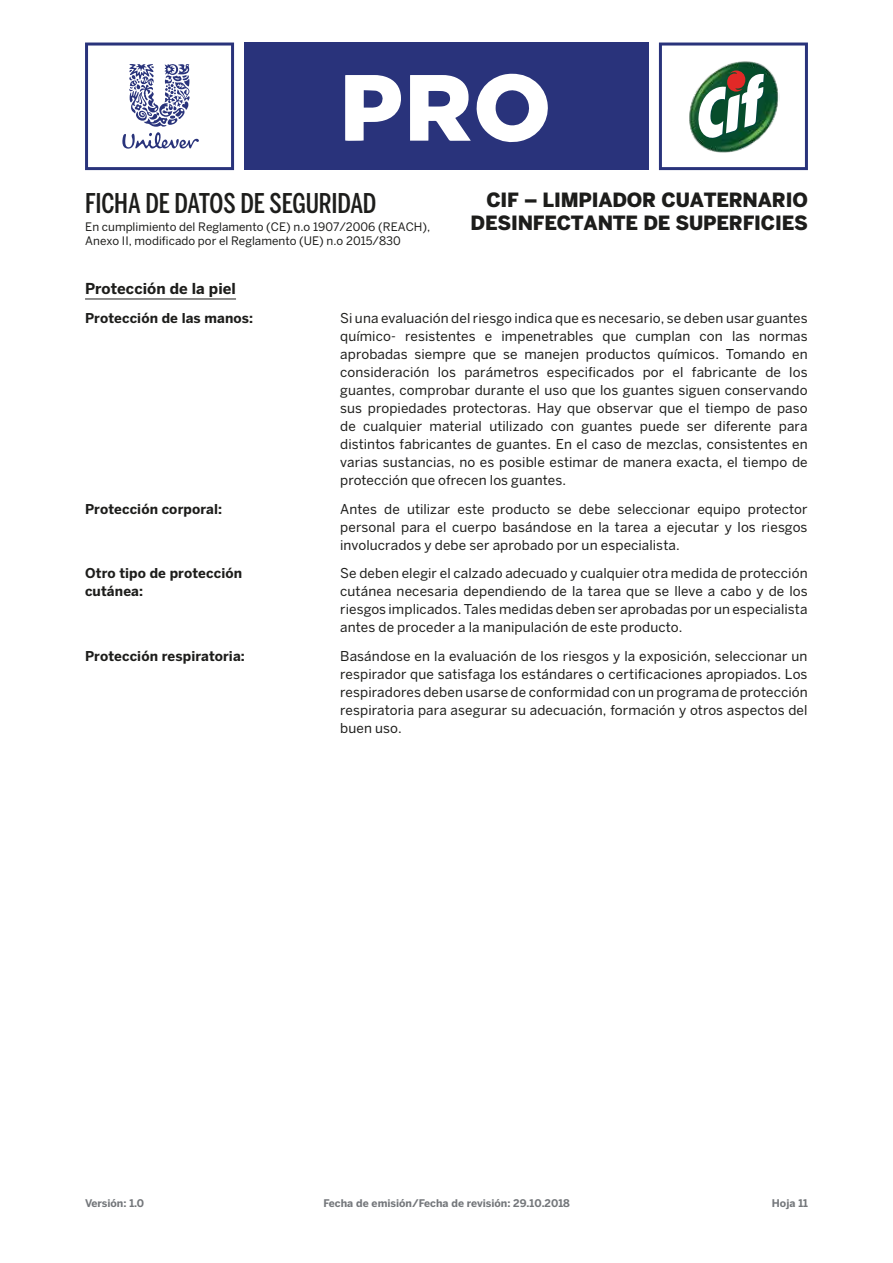
<style>
.page{position:relative;width:893px;height:1263px;background:#fff}
.page>*{position:absolute;margin:0;border:0;box-sizing:border-box;transform-origin:0 0}
.t1{font:500 27px "Benton Sans Comp";letter-spacing:-.005em;color:#1d1d1b}
.t2{font:900 19.5px "Benton Sans";letter-spacing:-.01em;color:#1d1d1b}
.t3{font:700 15px "Benton Sans";letter-spacing:.005em;color:#1d1d1b}
.t4{font:13.5px/18px "Benton Sans";letter-spacing:.01em;color:#1d1d1b;text-align:justify}
.t5{font:700 13.5px/18px "Benton Sans";letter-spacing:.01em;color:#1d1d1b}
.t6{font:11.7px "Benton Sans";color:#1d1d1b}
.t7{font:700 10.5px "Benton Sans";color:#74777b}
</style>
<div class="page">
<hr style="left:85px;top:299px;width:151px;height:1px;background:#1d1d1b">
<svg style="left:659px;top:43px;width:149px;height:127px"></svg>
<div style="left:245px;top:43px;width:404px;height:127px;background:#29337b"></div>
<svg style="left:85px;top:43px;width:149px;height:127px"></svg>
<svg style="left:410px;top:74px;width:138px;height:69px"></svg>
<svg style="left:345px;top:75px;width:56px;height:66px"></svg>
<h1 class="t1" style="left:85px;top:187px;width:293px">FICHA DE DATOS DE SEGURIDAD</h1>
<h2 class="t2" style="left:486px;top:188px;width:323px">CIF – LIMPIADOR CUATERNARIO</h2>
<p class="t6" style="left:85px;top:220px;width:346px">En cumplimiento del Reglamento (CE) n.o 1907/2006 (REACH),</p>
<h2 class="t2" style="left:471px;top:211px;width:339px">DESINFECTANTE DE SUPERFICIES</h2>
<p class="t6" style="left:85px;top:234px;width:317px">Anexo II, modificado por el Reglamento (UE) n.o 2015/830</p>
<p class="t3" style="left:85px;top:280px;width:152px">Protección de la piel</p>
<p class="t5" style="left:85px;top:309px;width:170px">Protección de las manos:</p>
<p class="t5" style="left:85px;top:500px;width:139px">Protección corporal:</p>
<p class="t5" style="left:85px;top:564px;width:159px">Otro tipo de protección cutánea:</p>
<p class="t5" style="left:85px;top:647px;width:161px">Protección respiratoria:</p>
<p class="t4" style="left:340px;top:309px;width:469px">Si una evaluación del riesgo indica que es necesario, se deben usar guantes químico- resistentes e impenetrables que cumplan con las normas aprobadas siempre que se manejen productos químicos. Tomando en consideración los parámetros especificados por el fabricante de los guantes, comprobar durante el uso que los guantes siguen conservando sus propiedades protectoras. Hay que observar que el tiempo de paso de cualquier material utilizado con guantes puede ser diferente para distintos fabricantes de guantes. En el caso de mezclas, consistentes en varias sustancias, no es posible estimar de manera exacta, el tiempo de protección que ofrecen los guantes.</p>
<p class="t4" style="left:340px;top:500px;width:469px">Antes de utilizar este producto se debe seleccionar equipo protector personal para el cuerpo basándose en la tarea a ejecutar y los riesgos involucrados y debe ser aprobado por un especialista.</p>
<p class="t4" style="left:340px;top:564px;width:469px">Se deben elegir el calzado adecuado y cualquier otra medida de protección cutánea necesaria dependiendo de la tarea que se lleve a cabo y de los riesgos implicados. Tales medidas deben ser aprobadas por un especialista antes de proceder a la manipulación de este producto.</p>
<p class="t4" style="left:340px;top:647px;width:469px">Basándose en la evaluación de los riesgos y la exposición, seleccionar un respirador que satisfaga los estándares o certificaciones apropiados. Los respiradores deben usarse de conformidad con un programa de protección respiratoria para asegurar su adecuación, formación y otros aspectos del buen uso.</p>
<p class="t7" style="left:85px;top:1197px;width:60px">Versión: 1.0</p>
<p class="t7" style="left:323px;top:1197px;width:248px">Fecha de emisión/Fecha de revisión: 29.10.2018</p>
<p class="t7" style="left:772px;top:1197px;width:38px">Hoja 11</p>
</div>
